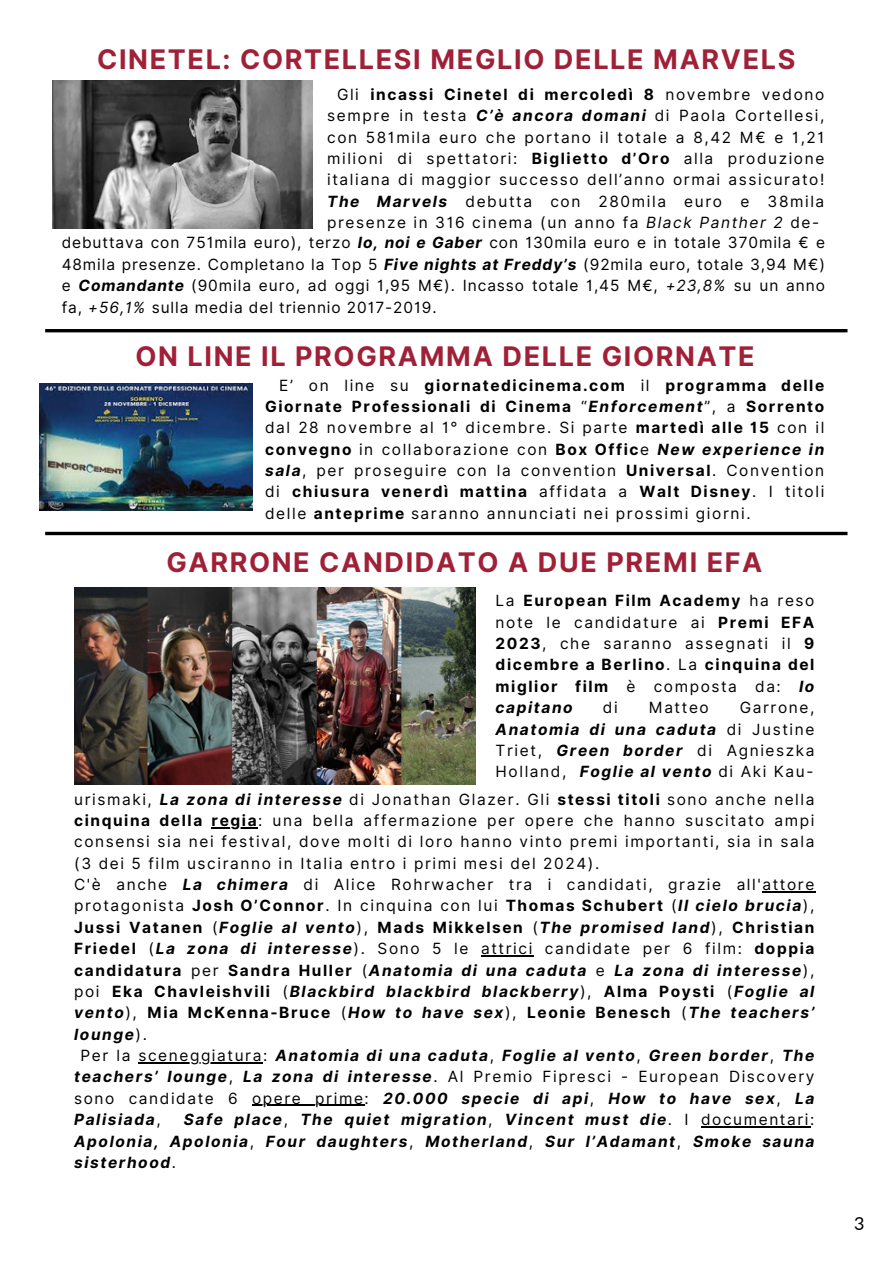
<style>
.page{position:relative;width:893px;height:1264px;background:#fff}
.page>*{position:absolute;margin:0;border:0;box-sizing:border-box;transform-origin:0 0}
.t1{font:700 27px "Inter";letter-spacing:.06em;color:#a02037}
.t2{font:18px "Aleo";color:#000}
.t3{font:15.45px/21.3px "Inter";letter-spacing:.105em;color:#000;text-align:justify}
.t4{font:italic 700 15.45px/21.3px "Inter";letter-spacing:.105em;color:#000;text-align:justify}
.t5{font:700 15.45px/21.3px "Inter";letter-spacing:.105em;color:#000;text-align:justify}
.s1{font-weight:700}
.s2{font-weight:700;font-style:italic}
.s3{font-style:italic}
.s4{font-weight:400}
.s5{font-weight:400;font-style:normal}
.s6{font-style:normal}
</style>
<div class="page">
<hr style="left:45px;top:532px;width:802px;height:3px;background:#000">
<img style="left:74px;top:587px;width:401px;height:197px">
<hr style="left:45px;top:329px;width:802px;height:3px;background:#000">
<img style="left:52px;top:81px;width:260px;height:147px">
<img style="left:40px;top:383px;width:212px;height:127px">
<hr style="left:211px;top:827px;width:47px;height:1px;background:#000">
<hr style="left:762px;top:891px;width:54px;height:1px;background:#000">
<hr style="left:481px;top:955px;width:53px;height:1px;background:#000">
<hr style="left:138px;top:1062px;width:125px;height:1px;background:#000">
<hr style="left:252px;top:1104px;width:112px;height:2px;background:#000">
<hr style="left:701px;top:1126px;width:109px;height:1px;background:#000">
<p class="t1" style="left:97px;top:43px;width:699px">CINETEL: CORTELLESI MEGLIO DELLE MARVELS</p>
<p class="t3" style="left:327px;top:84px;width:498px;text-indent:10px">Gli <span class="s1">incassi Cinetel di mercoledì 8</span> novembre vedono sempre in testa <span class="s2">C’è ancora domani</span> di Paola Cortellesi, con 581mila euro che portano il totale a 8,42 M€ e 1,21 milioni di spettatori: <span class="s1">Biglietto d’Oro</span> alla produzione italiana di maggior successo dell’anno ormai assicurato!<br><span class="s2">The Marvels</span> debutta con 280mila euro e 38mila presenze in 316 cinema (un anno fa <span class="s3">Black Panther 2</span> de-</p>
<p class="t3" style="left:62px;top:232px;width:764px">debuttava con 751mila euro), terzo <span class="s2">Io, noi e Gaber</span> con 130mila euro e in totale 370mila € e 48mila presenze. Completano la Top 5 <span class="s2">Five nights at Freddy’s</span> (92mila euro, totale 3,94 M€) e <span class="s2">Comandante</span> (90mila euro, ad oggi 1,95 M€). Incasso totale 1,45 M€, <span class="s3">+23,8%</span> su un anno fa, <span class="s3">+56,1%</span> sulla media del triennio 2017-2019.</p>
<p class="t1" style="left:135px;top:340px;width:620px">ON LINE IL PROGRAMMA DELLE GIORNATE</p>
<p class="t3" style="left:265px;top:374px;width:560px;text-indent:14px">E’ on line su <span class="s1">giornatedicinema.com</span> il <span class="s1">programma delle Giornate Professionali di Cinema</span> “<span class="s2">Enforcement</span>”, a <span class="s1">Sorrento </span>dal 28 novembre al 1° dicembre. Si parte <span class="s1">martedì alle 15</span> con il <span class="s1">convegno</span> in collaborazione con <span class="s1">Box Offic</span>e <span class="s2">New experience in sala</span>, per proseguire con la convention <span class="s1">Universal</span>. Convention di <span class="s1">chiusura venerdì mattina</span> affidata a <span class="s1">Walt Disney</span>. I titoli delle <span class="s1">anteprime</span> saranno annunciati nei prossimi giorni.</p>
<p class="t1" style="left:166px;top:546px;width:597px">GARRONE CANDIDATO A DUE PREMI EFA</p>
<p class="t5" style="left:495px;top:590px;width:320px"><span class="s4">La</span> European Film Academy <span class="s4">ha reso note le candidature ai</span> Premi EFA 2023<span class="s4">, che saranno assegnati il</span> 9 dicembre a Berlino<span class="s4">. La</span> cinquina del miglior film <span class="s4">è composta da:</span> <span class="s3">Io capitano</span></p>
<p class="t3" style="left:603px;top:697px;width:16px">di</p>
<p class="t3" style="left:648px;top:697px;width:62px">Matteo</p>
<p class="t3" style="left:495px;top:697px;width:320px;text-indent:244px">Garrone, <span class="s2">Anatomia di una caduta</span> di Justine Triet, <span class="s2">Green border</span> di Agnieszka Holland, <span class="s2">Foglie al vento</span> di Aki Kau-</p>
<p class="t3" style="left:74px;top:788px;width:741px">urismaki, <span class="s2">La zona di interesse</span> di Jonathan Glazer. Gli <span class="s1">stessi titoli</span> sono anche nella <span class="s1">cinquina della regia</span>: una bella affermazione per opere che hanno suscitato ampi consensi sia nei festival, dove molti di loro hanno vinto premi importanti, sia in sala (3 dei 5 film usciranno in Italia entro i primi mesi del 2024).</p>
<p class="t4" style="left:74px;top:873px;width:741px"><span class="s5">C'è anche</span> La chimera <span class="s5">di Alice Rohrwacher tra i candidati, grazie all'attore protagonista</span> <span class="s6">Josh O’Connor</span><span class="s5">. In cinquina con lui</span> <span class="s6">Thomas Schubert</span> <span class="s5">(</span>Il cielo brucia<span class="s5">), </span><span class="s6">Jussi Vatanen</span> <span class="s5">(</span>Foglie al vento<span class="s5">),</span> <span class="s6">Mads Mikkelsen</span> <span class="s5">(</span>The promised land<span class="s5">),</span> <span class="s6">Christian Friedel</span> <span class="s5">(</span>La zona di interesse<span class="s5">). Sono 5 le attrici candidate per 6 film:</span> <span class="s6">doppia candidatura</span> <span class="s5">per</span> <span class="s6">Sandra Huller</span> <span class="s5">(</span>Anatomia di una caduta <span class="s5">e</span> La zona di interesse<span class="s5">), poi</span> <span class="s6">Eka Chavleishvili</span> <span class="s5">(</span>Blackbird blackbird blackberry<span class="s5">),</span> <span class="s6">Alma Poysti</span> <span class="s5">(</span>Foglie al vento<span class="s5">),</span> <span class="s6">Mia McKenna-Bruce</span> <span class="s5">(</span>How to have sex<span class="s5">),</span> <span class="s6">Leonie Benesch</span> <span class="s5">(</span>The teachers’ lounge<span class="s5">).</span></p>
<p class="t4" style="left:74px;top:1044px;width:741px;text-indent:6px"><span class="s5">Per la sceneggiatura:</span> Anatomia di una caduta<span class="s5">,</span> Foglie al vento<span class="s5">,</span> Green border<span class="s5">,</span> The teachers’ lounge<span class="s5">,</span> La zona di interesse<span class="s5">. Al Premio Fipresci - European Discovery sono candidate 6 opere prime:</span> 20.000 specie di api<span class="s5">,</span> How to have sex<span class="s5">,</span> La Palisiada<span class="s5">,</span></p>
<p class="t4" style="left:74px;top:1108px;width:741px;text-indent:110px">Safe place<span class="s5">,</span> The quiet migration<span class="s5">,</span> Vincent must die<span class="s5">. I documentari:<br></span>Apolonia, Apolonia<span class="s5">,</span> Four daughters<span class="s5">,</span> Motherland<span class="s5">,</span> Sur l’Adamant<span class="s5">,</span> Smoke sauna sisterhood<span class="s5">.</span></p>
<p class="t2" style="left:854px;top:1213px;width:11px">3</p>
</div>
